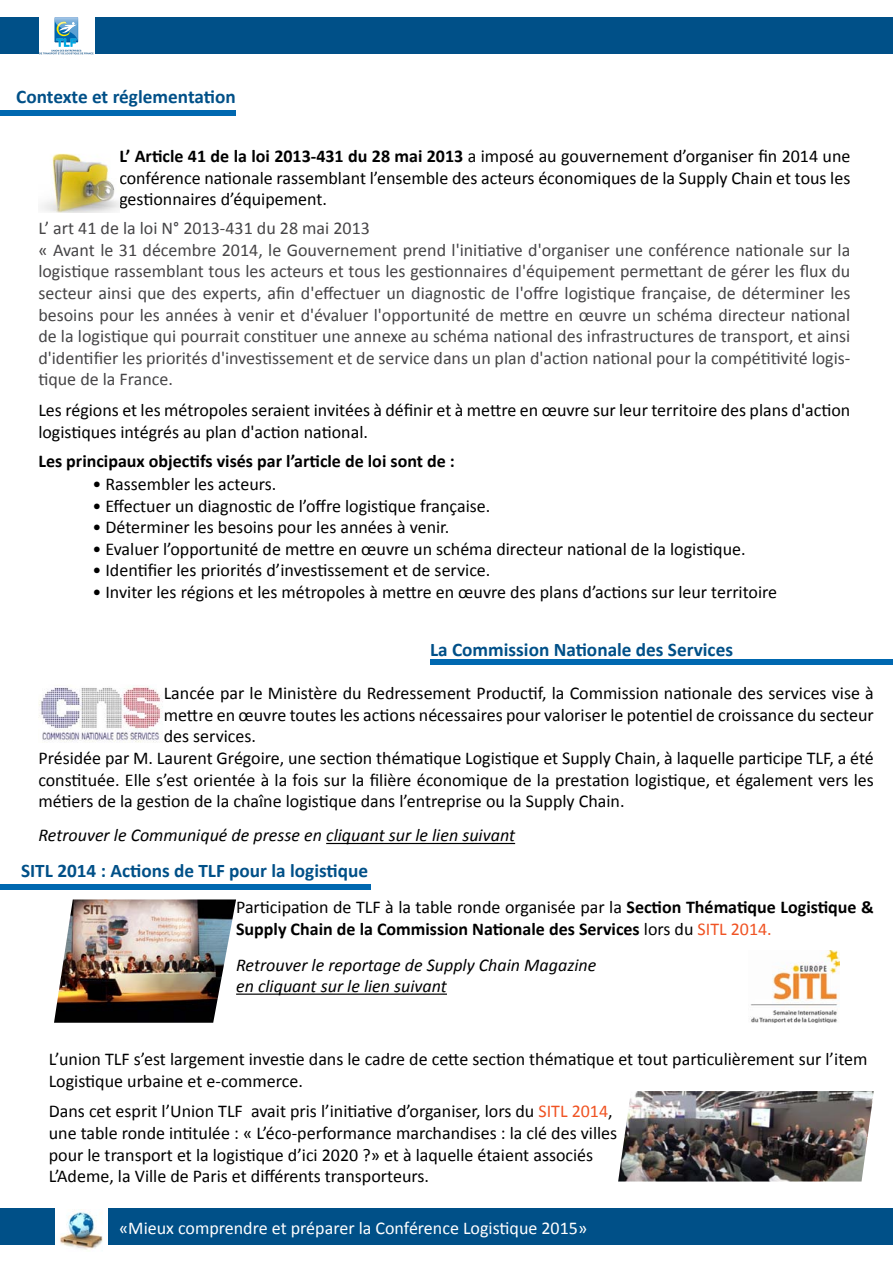
<style>
.page{position:relative;width:893px;height:1263px;background:#fff}
.page>*{position:absolute;margin:0;border:0;box-sizing:border-box;transform-origin:0 0}
.t1{font:700 19.2px "Calibri";color:#005088}
.t2{font:18px/21.6px "Calibri";color:#000;text-align:justify}
.t3{font:18px/21.6px "Calibri";color:#464547;text-align:justify}
.t4{font:700 18px/21.6px "Calibri";color:#000}
.t5{font:italic 18px "Calibri";color:#000}
.t6{font:18px "Calibri";color:#fff}
.s1{font-weight:700}
.s2{font-weight:400}
.s3{font-weight:400;color:#f05323}
.s4{color:#f05323}
</style>
<div class="page">
<img style="left:54px;top:1209px;width:49px;height:41px">
<div style="left:0;top:1209px;width:54px;height:36px;background:#005088"></div>
<div style="left:108px;top:1209px;width:785px;height:36px;background:#005088"></div>
<div style="left:0;top:18px;width:38px;height:36px;background:#005088"></div>
<div style="left:95px;top:18px;width:798px;height:36px;background:#005088"></div>
<svg style="left:39px;top:17px;width:55px;height:37px"></svg>
<img style="left:41px;top:153px;width:79px;height:60px">
<div style="left:0;top:111px;width:235px;height:5px;background:#0068b0"></div>
<img style="left:39px;top:685px;width:124px;height:57px">
<div style="left:430px;top:659px;width:463px;height:5px;background:#0068b0"></div>
<hr style="left:326px;top:843px;width:189px;height:1px;background:#000">
<img style="left:54px;top:899px;width:182px;height:124px">
<hr style="left:236px;top:993px;width:211px;height:2px;background:#000">
<img style="left:618px;top:1091px;width:256px;height:90px">
<div style="left:0;top:884px;width:370px;height:5px;background:#0068b0"></div>
<img style="left:750px;top:950px;width:90px;height:73px">
<p class="t1" style="left:16px;top:84px;width:221px">Contexte et réglementation</p>
<p class="t2" style="left:119px;top:146px;width:733px"><span class="s1">L’ Article 41 de la loi 2013-431 du 28 mai 2013</span> a imposé au gouvernement d’organiser fin 2014 une conférence nationale rassemblant l’ensemble des acteurs économiques de la Supply Chain et tous les gestionnaires d’équipement.</p>
<p class="t3" style="left:38px;top:218px;width:333px">L’ art 41 de la loi N° 2013-431 du 28 mai 2013</p>
<p class="t3" style="left:38px;top:239px;width:814px">« Avant le 31 décembre 2014, le Gouvernement prend l'initiative d'organiser une conférence nationale sur la logistique rassemblant tous les acteurs et tous les gestionnaires d'équipement permettant de gérer les flux du secteur ainsi que des experts, afin d'effectuer un diagnostic de l'offre logistique française, de déterminer les besoins pour les années à venir et d'évaluer l'opportunité de mettre en œuvre un schéma directeur national de la logistique qui pourrait constituer une annexe au schéma national des infrastructures de transport, et ainsi d'identifier les priorités d'investissement et de service dans un plan d'action national pour la compétitivité logis&shy;tique de la France.</p>
<p class="t2" style="left:38px;top:399px;width:813px">Les régions et les métropoles seraient invitées à définir et à mettre en œuvre sur leur territoire des plans d'action logistiques intégrés au plan d'action national.</p>
<p class="t4" style="left:38px;top:450px;width:418px">Les principaux objectifs visés par l’article de loi sont de :</p>
<p class="t2" style="left:92px;top:473px;width:185px">• Rassembler les acteurs.</p>
<p class="t2" style="left:92px;top:495px;width:399px">• Effectuer un diagnostic de l’offre logistique française.</p>
<p class="t2" style="left:92px;top:516px;width:358px">• Déterminer les besoins pour les années à venir.</p>
<p class="t2" style="left:92px;top:538px;width:655px">• Evaluer l’opportunité de mettre en œuvre un schéma directeur national de la logistique.</p>
<p class="t2" style="left:92px;top:560px;width:400px">• Identifier les priorités d’investissement et de service.</p>
<p class="t2" style="left:92px;top:581px;width:686px">• Inviter les régions et les métropoles à mettre en œuvre des plans d’actions sur leur territoire</p>
<p class="t1" style="left:430px;top:637px;width:304px">La Commission Nationale des Services</p>
<p class="t2" style="left:164px;top:682px;width:712px">Lancée par le Ministère du Redressement Productif, la Commission nationale des services vise à mettre en œuvre toutes les actions nécessaires pour valoriser le potentiel de croissance du secteur des services.</p>
<p class="t2" style="left:38px;top:747px;width:837px">Présidée par M. Laurent Grégoire, une section thématique Logistique et Supply Chain, à laquelle participe TLF, a été constituée. Elle s’est orientée à la fois sur la filière économique de la prestation logistique, et également vers les métiers de la gestion de la chaîne logistique dans l’entreprise ou la Supply Chain.</p>
<p class="t5" style="left:38px;top:823px;width:478px">Retrouver le Communiqué de presse en cliquant sur le lien suivant</p>
<p class="t1" style="left:21px;top:858px;width:349px">SITL 2014 : Actions de TLF pour la logistique</p>
<p class="t4" style="left:236px;top:896px;width:639px"><span class="s2">Participation de TLF à la table ronde organisée par la</span> Section Thématique Logistique &amp;<br>Supply Chain de la Commission Nationale des Services <span class="s2">lors du</span> <span class="s3">SITL 2014.</span></p>
<p class="t5" style="left:236px;top:952px;width:362px">Retrouver le reportage de Supply Chain Magazine</p>
<p class="t5" style="left:236px;top:974px;width:212px">en cliquant sur le lien suivant</p>
<p class="t2" style="left:49px;top:1048px;width:820px">L’union TLF s’est largement investie dans le cadre de cette section thématique et tout particulièrement sur l’item<br>Logistique urbaine et e-commerce.</p>
<p class="t2" style="left:49px;top:1101px;width:570px;text-align:left">Dans cet esprit l’Union TLF avait pris l’initiative d’organiser, lors du <span class="s4">SITL 2014</span>, une table ronde intitulée : « L’éco-performance marchandises : la clé des villes pour le transport et la logistique d’ici 2020 ?» et à laquelle étaient associés L’Ademe, la Ville de Paris et différents transporteurs.</p>
<p class="t6" style="left:119px;top:1216px;width:470px">«Mieux comprendre et préparer la Conférence Logistique 2015»</p>
</div>
